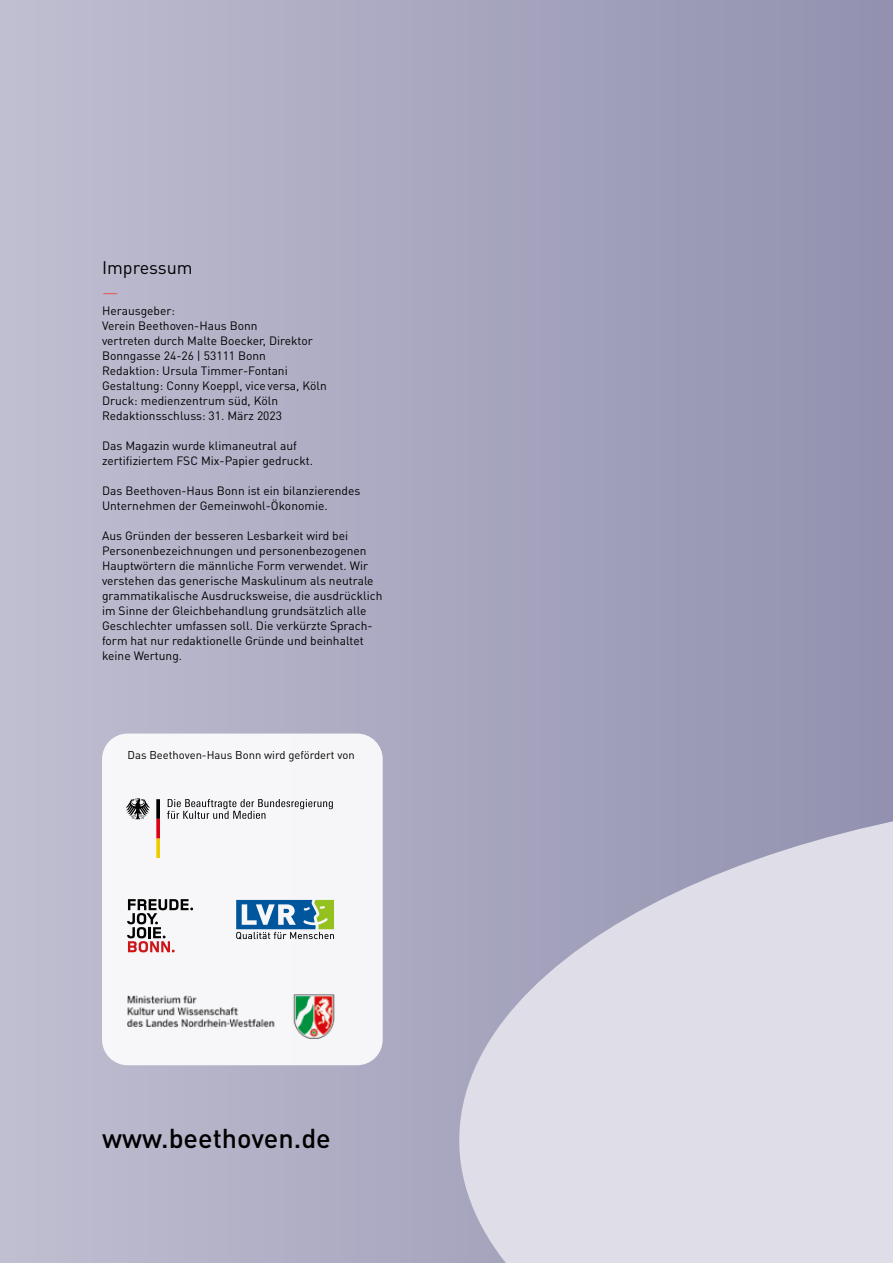
<style>
.page{position:relative;width:893px;height:1263px;background:#fff}
.page>*{position:absolute;margin:0;border:0;box-sizing:border-box;transform-origin:0 0}
.t1{font:500 27px "DIN Pro";color:#000}
.t2{font:18px "DIN Pro";color:#000}
.t3{font:18px "DIN Pro";color:#dd6766}
.t4{font:12px/15px "DIN Pro";color:#000}
.t5{font:11.25px "DIN Pro";color:#000}
</style>
<div class="page">
<div style="left:0;top:0;width:893px;height:1263px;background:linear-gradient(to right,#c0bed1,#9191af)"></div>
<svg style="left:459px;top:791px;width:399px;height:472px;background:#cdccdb"></svg>
<div style="left:102px;top:733px;width:281px;height:332px;background:#f7f7f9;border-radius:26px"></div>
<img style="left:127px;top:995px;width:208px;height:44px">
<svg style="left:126px;top:798px;width:24px;height:22px"></svg>
<svg style="left:156px;top:799px;width:4px;height:59px"></svg>
<svg style="left:167px;top:799px;width:166px;height:20px"></svg>
<svg style="left:127px;top:899px;width:66px;height:53px"></svg>
<svg style="left:236px;top:900px;width:98px;height:39px"></svg>
<img style="left:858px;top:655px;width:35px;height:608px">
<h2 class="t2" style="left:102px;top:256px;width:92px">Impressum</h2>
<h2 class="t3" style="left:102px;top:281px;width:18px">—</h2>
<p class="t4" style="left:102px;top:302px;width:226px">Herausgeber:<br>Verein Beethoven-Haus Bonn<br>vertreten durch Malte Boecker, Direktor<br>Bonngasse 24-26 | 53111 Bonn<br>Redaktion: Ursula Timmer-Fontani<br>Gestaltung: Conny Koeppl, viceversa, Köln<br>Druck: medienzentrum süd, Köln<br>Redaktionsschluss: 31. März 2023</p>
<p class="t4" style="left:102px;top:437px;width:213px">Das Magazin wurde klimaneutral auf zertifiziertem FSC Mix-Papier gedruckt.</p>
<p class="t4" style="left:102px;top:482px;width:260px">Das Beethoven-Haus Bonn ist ein bilanzierendes<br>Unternehmen der Gemeinwohl-Ökonomie.</p>
<p class="t4" style="left:102px;top:527px;width:282px">Aus Gründen der besseren Lesbarkeit wird bei Personenbezeichnungen und personenbezogenen Hauptwörtern die männliche Form verwendet. Wir verstehen das generische Maskulinum als neutrale grammatikalische Ausdrucksweise, die ausdrücklich im Sinne der Gleichbehandlung grundsätzlich alle Geschlechter umfassen soll. Die verkürzte Sprach&shy;form hat nur redaktionelle Gründe und beinhaltet keine Wertung.</p>
<p class="t5" style="left:128px;top:747px;width:229px">Das Beethoven-Haus Bonn wird gefördert von</p>
<h1 class="t1" style="left:102px;top:1120px;width:230px">www.beethoven.de</h1>
</div>
